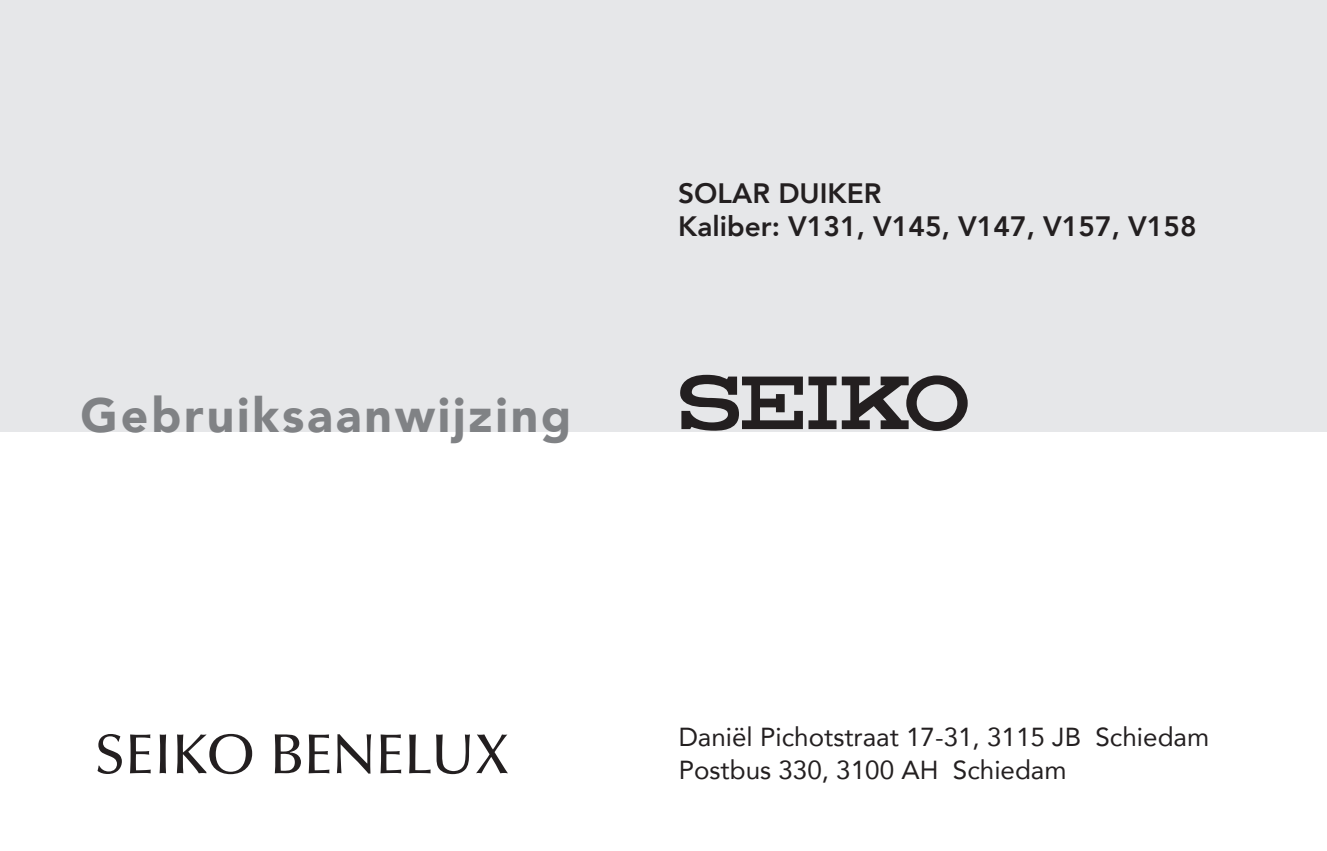
<style>
.page{position:relative;width:1327px;height:851px;background:#fff}
.page>*{position:absolute;margin:0;border:0;box-sizing:border-box;transform-origin:0 0}
.heading_1{font:900 48px "Avenir";letter-spacing:.06em;color:#808285}
.Box_kop{font:800 28px "Avenir";color:#231f20}
.Body{font:26px "Avenir";color:#231f20}
</style>
<div class="page">
<div style="left:0;top:0;width:1327px;height:431px;background:#e6e7e9"></div>
<svg style="left:842px;top:375px;width:125px;height:56px"></svg>
<svg style="left:680px;top:375px;width:156px;height:56px"></svg>
<svg style="left:98px;top:734px;width:24px;height:39px"></svg>
<svg style="left:130px;top:734px;width:21px;height:39px"></svg>
<svg style="left:160px;top:734px;width:6px;height:39px"></svg>
<svg style="left:177px;top:733px;width:75px;height:41px"></svg>
<svg style="left:275px;top:734px;width:26px;height:39px"></svg>
<svg style="left:309px;top:734px;width:20px;height:39px"></svg>
<svg style="left:337px;top:734px;width:34px;height:39px"></svg>
<svg style="left:380px;top:734px;width:21px;height:39px"></svg>
<svg style="left:409px;top:734px;width:61px;height:40px"></svg>
<svg style="left:476px;top:734px;width:32px;height:39px"></svg>
<p class="heading_1" style="left:81px;top:373px;width:492px">Gebruiksaanwijzing</p>
<p class="Box_kop" style="left:678px;top:171px;width:205px">SOLAR DUIKER</p>
<p class="Box_kop" style="left:678px;top:205px;width:520px">Kaliber: V131, V145, V147, V157, V158</p>
<p class="Body" style="left:678px;top:715px;width:532px">Daniël Pichotstraat 17-31, 3115 JB Schiedam</p>
<p class="Body" style="left:678px;top:749px;width:389px">Postbus 330, 3100 AH Schiedam</p>
</div>
